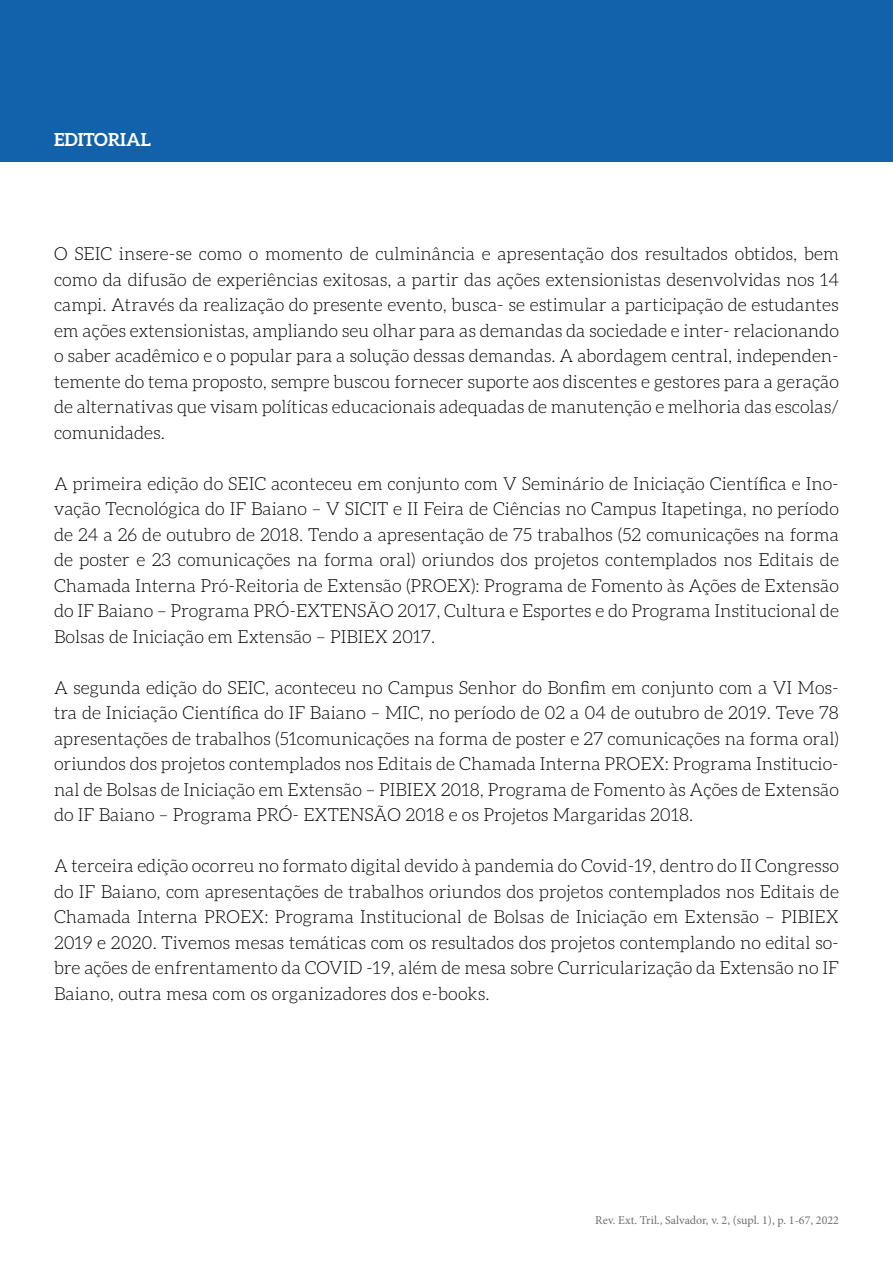
<style>
.page{position:relative;width:893px;height:1263px;background:#fff}
.page>*{position:absolute;margin:0;border:0;box-sizing:border-box;transform-origin:0 0}
.t1{font:300 18px/25.5px "Aleo";color:#000;text-align:justify}
.t2{font:700 18px "Aleo";color:#fff}
.t3{font:12px "Minion Pro";color:#706f6f}
</style>
<div class="page">
<div style="left:0;top:0;width:893px;height:162px;background:#1162aa"></div>
<p class="t2" style="left:54px;top:129px;width:98px">EDITORIAL</p>
<p class="t1" style="left:54px;top:241px;width:786px">O SEIC insere-se como o momento de culminância e apresentação dos resultados obtidos, bem como da difusão de experiências exitosas, a partir das ações extensionistas desenvolvidas nos 14 campi. Através da realização do presente evento, busca- se estimular a participação de estudantes em ações extensionistas, ampliando seu olhar para as demandas da sociedade e inter- relacionando o saber acadêmico e o popular para a solução dessas demandas. A abordagem central, independen&shy;temente do tema proposto, sempre buscou fornecer suporte aos discentes e gestores para a geração de alternativas que visam políticas educacionais adequadas de manutenção e melhoria das escolas/ comunidades.</p>
<p class="t1" style="left:54px;top:470px;width:786px">A primeira edição do SEIC aconteceu em conjunto com V Seminário de Iniciação Científica e Ino&shy;vação Tecnológica do IF Baiano – V SICIT e II Feira de Ciências no Campus Itapetinga, no período de 24 a 26 de outubro de 2018. Tendo a apresentação de 75 trabalhos (52 comunicações na forma de poster e 23 comunicações na forma oral) oriundos dos projetos contemplados nos Editais de Chamada Interna Pró-Reitoria de Extensão (PROEX): Programa de Fomento às Ações de Extensão do IF Baiano – Programa PRÓ-EXTENSÃO 2017, Cultura e Esportes e do Programa Institucional de Bolsas de Iniciação em Extensão – PIBIEX 2017.</p>
<p class="t1" style="left:54px;top:674px;width:786px">A segunda edição do SEIC, aconteceu no Campus Senhor do Bonfim em conjunto com a VI Mos&shy;tra de Iniciação Científica do IF Baiano – MIC, no período de 02 a 04 de outubro de 2019. Teve 78 apresentações de trabalhos (51comunicações na forma de poster e 27 comunicações na forma oral) oriundos dos projetos contemplados nos Editais de Chamada Interna PROEX: Programa Institucio&shy;nal de Bolsas de Iniciação em Extensão – PIBIEX 2018, Programa de Fomento às Ações de Extensão do IF Baiano – Programa PRÓ- EXTENSÃO 2018 e os Projetos Margaridas 2018.</p>
<p class="t1" style="left:54px;top:853px;width:786px">A terceira edição ocorreu no formato digital devido à pandemia do Covid-19, dentro do II Congresso do IF Baiano, com apresentações de trabalhos oriundos dos projetos contemplados nos Editais de Chamada Interna PROEX: Programa Institucional de Bolsas de Iniciação em Extensão – PIBIEX 2019 e 2020. Tivemos mesas temáticas com os resultados dos projetos contemplando no edital so&shy;bre ações de enfrentamento da COVID -19, além de mesa sobre Curricularização da Extensão no IF Baiano, outra mesa com os organizadores dos e-books.</p>
<p class="t3" style="left:595px;top:1212px;width:245px">Rev. Ext. Tril., Salvador, v. 2, (supl. 1), p. 1-67, 2022</p>
</div>
